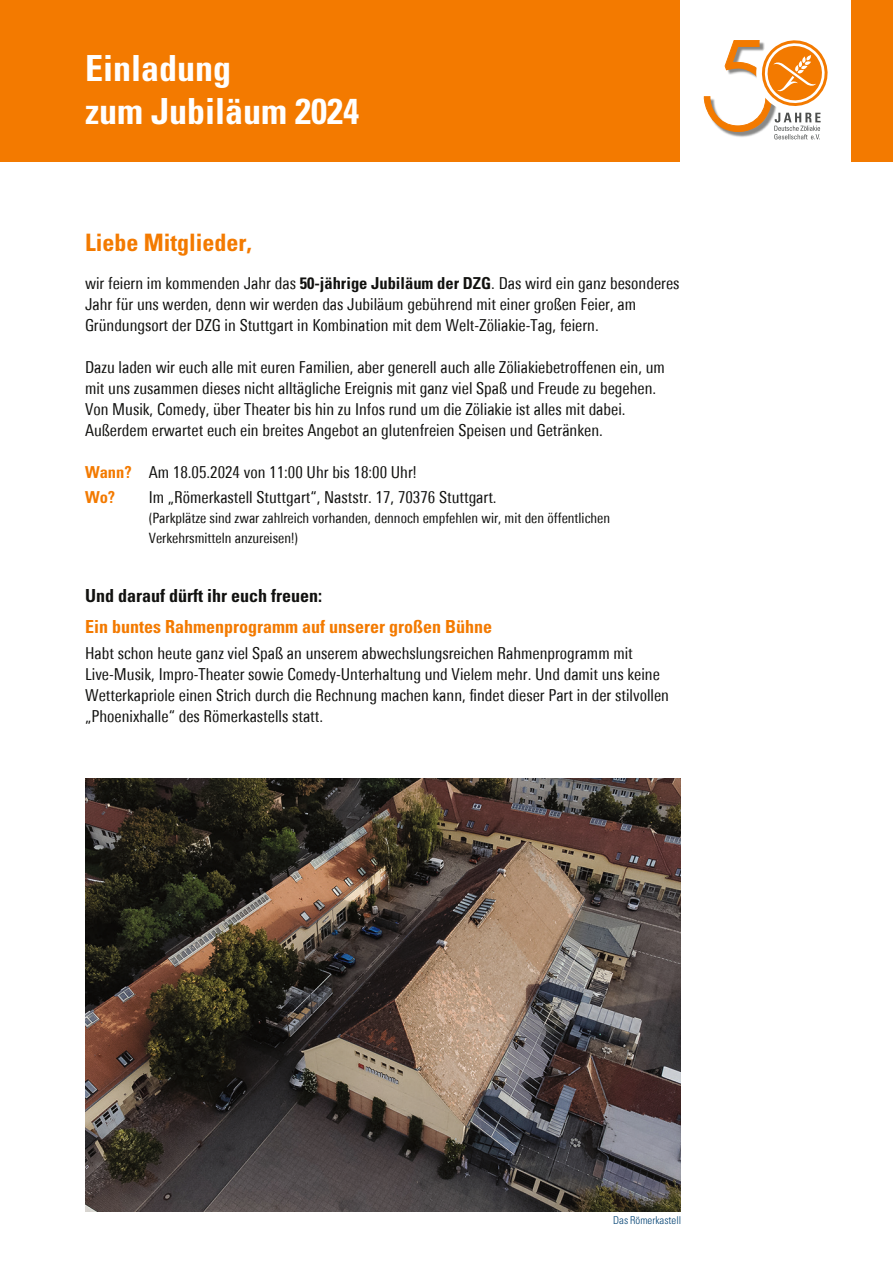
<style>
.page{position:relative;width:893px;height:1263px;background:#fff}
.page>*{position:absolute;margin:0;border:0;box-sizing:border-box;transform-origin:0 0}
.t1{font:700 condensed 36px/43.2px "Univers";color:#fff}
.t2{font:700 condensed 24px "Univers";color:#f37a00}
.t3{font:700 condensed 18px "Univers";color:#f37a00}
.t4{font:700 condensed 18px "Univers";color:#11110f}
.t5{font:condensed 16.5px/21px "Linotype Univers";color:#11110f}
.t6{font:700 condensed 16.5px "Univers";color:#f37a00}
.t7{font:condensed 14.25px/20.2px "Linotype Univers";color:#11110f}
.t8{font:300 condensed 10.8px "Univers";color:#004172}
.s1{font-family:"Univers";font-weight:700}
.s2{font-family:"Univers";font-weight:700;color:#f37a00}
</style>
<div class="page">
<div style="left:0;top:0;width:893px;height:162px;background:#f37a00"></div>
<div style="left:680px;top:0;width:170px;height:162px;background:#fff"></div>
<svg style="left:703px;top:40px;width:125px;height:99px"></svg>
<img style="left:85px;top:778px;width:595px;height:434px">
<h1 class="t1" style="left:85px;top:46px;width:275px">Einladung<br>zum Jubiläum 2024</h1>
<h2 class="t2" style="left:85px;top:228px;width:168px">Liebe Mitglieder,</h2>
<p class="t5" style="left:85px;top:273px;width:596px">wir feiern im kommenden Jahr das <span class="s1">50-jährige Jubiläum der DZG</span>. Das wird ein ganz besonderes<br>Jahr für uns werden, denn wir werden das Jubiläum gebührend mit einer großen Feier, am<br>Gründungsort der DZG in Stuttgart in Kombination mit dem Welt-Zöliakie-Tag, feiern.</p>
<p class="t5" style="left:85px;top:357px;width:581px">Dazu laden wir euch alle mit euren Familien, aber generell auch alle Zöliakiebetroffenen ein, um mit uns zusammen dieses nicht alltägliche Ereignis mit ganz viel Spaß und Freude zu begehen.<br>Von Musik, Comedy, über Theater bis hin zu Infos rund um die Zöliakie ist alles mit dabei.<br>Außerdem erwartet euch ein breites Angebot an glutenfreien Speisen und Getränken.</p>
<p class="t5" style="left:85px;top:462px;width:333px"><span class="s2">Wann?</span> Am 18.05.2024 von 11:00 Uhr bis 18:00 Uhr!</p>
<p class="t6" style="left:85px;top:487px;width:32px">Wo?</p>
<p class="t5" style="left:149px;top:486px;width:349px">Im „Römerkastell Stuttgart“, Naststr. 17, 70376 Stuttgart.</p>
<p class="t7" style="left:149px;top:508px;width:463px">(Parkplätze sind zwar zahlreich vorhanden, dennoch empfehlen wir, mit den öffentlichen<br>Verkehrsmitteln anzureisen!)</p>
<p class="t4" style="left:85px;top:585px;width:238px">Und darauf dürft ihr euch freuen:</p>
<p class="t3" style="left:85px;top:616px;width:408px">Ein buntes Rahmenprogramm auf unserer großen Bühne</p>
<p class="t5" style="left:85px;top:642px;width:585px">Habt schon heute ganz viel Spaß an unserem abwechslungsreichen Rahmenprogramm mit Live-Musik, Impro-Theater sowie Comedy-Unterhaltung und Vielem mehr. Und damit uns keine Wetterkapriole einen Strich durch die Rechnung machen kann, findet dieser Part in der stilvollen „Phoenixhalle“ des Römerkastells statt.</p>
<p class="t8" style="left:613px;top:1214px;width:69px">Das Römerkastell</p>
</div>
